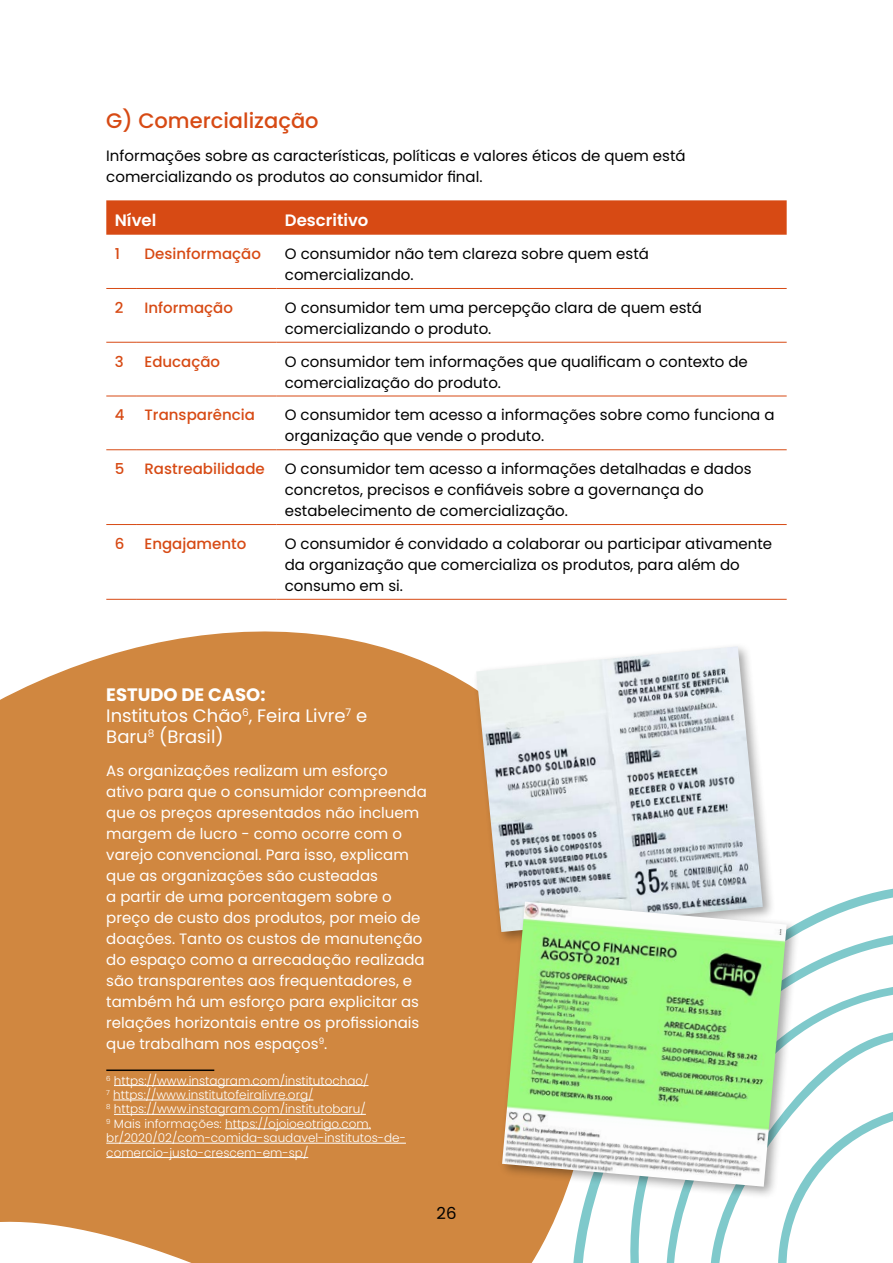
<style>
.page{position:relative;width:893px;height:1263px;background:#fff}
.page>*{position:absolute;margin:0;border:0;box-sizing:border-box;transform-origin:0 0}
.t1{font:500 21px "Poppins";color:#d74a14}
.t2{font:18px/21px "Poppins";color:#fff}
.t3{font:600 16.5px "Poppins";color:#fff}
.t4{font:16.5px "Poppins";color:#000}
.t5{font:15px/21px "Poppins";color:#000}
.t6{font:15px/21px "Poppins";color:#fff}
.t7{font:500 15px "Poppins";color:#d74a14}
.t8{font:300 12px/14.4px "Poppins";color:#fff}
.s1{font-weight:700}
</style>
<div class="page">
<svg style="left:800px;top:888px;width:93px;height:76px"></svg>
<svg style="left:666px;top:964px;width:227px;height:299px"></svg>
<svg style="left:709px;top:1025px;width:184px;height:238px"></svg>
<svg style="left:0;top:598px;width:664px;height:665px;fill:#d08740"></svg>
<div style="left:106px;top:200px;width:681px;height:35px;background:#d74a14"></div>
<hr style="left:106px;top:288px;width:30px;height:1px;background:#d74a14">
<hr style="left:136px;top:288px;width:140px;height:1px;background:#d74a14">
<hr style="left:276px;top:288px;width:511px;height:1px;background:#d74a14">
<hr style="left:106px;top:342px;width:30px;height:1px;background:#d74a14">
<hr style="left:136px;top:342px;width:140px;height:1px;background:#d74a14">
<hr style="left:276px;top:342px;width:511px;height:1px;background:#d74a14">
<hr style="left:106px;top:396px;width:30px;height:1px;background:#d74a14">
<hr style="left:136px;top:396px;width:140px;height:1px;background:#d74a14">
<hr style="left:276px;top:396px;width:511px;height:1px;background:#d74a14">
<hr style="left:106px;top:449px;width:30px;height:1px;background:#d74a14">
<hr style="left:136px;top:449px;width:140px;height:1px;background:#d74a14">
<hr style="left:276px;top:449px;width:511px;height:1px;background:#d74a14">
<hr style="left:106px;top:524px;width:30px;height:1px;background:#d74a14">
<hr style="left:136px;top:524px;width:140px;height:1px;background:#d74a14">
<hr style="left:276px;top:524px;width:511px;height:1px;background:#d74a14">
<hr style="left:106px;top:599px;width:30px;height:1px;background:#d74a14">
<hr style="left:136px;top:599px;width:140px;height:1px;background:#d74a14">
<hr style="left:276px;top:599px;width:511px;height:1px;background:#d74a14">
<hr style="left:106px;top:1069px;width:108px;height:2px;background:#000">
<hr style="left:114px;top:1085px;width:254px;height:1px;background:#fff">
<hr style="left:113px;top:1100px;width:200px;height:1px;background:#fff">
<hr style="left:114px;top:1114px;width:252px;height:1px;background:#fff">
<hr style="left:225px;top:1128px;width:146px;height:1px;background:#fff">
<hr style="left:106px;top:1143px;width:300px;height:1px;background:#fff">
<hr style="left:106px;top:1157px;width:202px;height:1px;background:#fff">
<div style="left:472px;top:642px;width:304px;height:303px;background:#000;opacity:.35"></div>
<img style="left:476px;top:646px;width:287px;height:286px">
<div style="left:498px;top:897px;width:302px;height:303px;background:#000;opacity:.35"></div>
<img style="left:502px;top:902px;width:285px;height:285px">
<h1 class="t1" style="left:106px;top:109px;width:214px">G) Comercialização</h1>
<p class="t5" style="left:106px;top:146px;width:581px">Informações sobre as características, políticas e valores éticos de quem está comercializando os produtos ao consumidor final.</p>
<p class="t3" style="left:115px;top:211px;width:43px">Nível</p>
<p class="t3" style="left:285px;top:211px;width:85px">Descritivo</p>
<p class="t7" style="left:115px;top:245px;width:7px">1</p>
<p class="t7" style="left:145px;top:245px;width:118px">Desinformação</p>
<p class="t5" style="left:285px;top:243px;width:366px">O consumidor não tem clareza sobre quem está comercializando.</p>
<p class="t7" style="left:115px;top:299px;width:10px">2</p>
<p class="t7" style="left:145px;top:299px;width:90px">Informação</p>
<p class="t5" style="left:285px;top:297px;width:419px">O consumidor tem uma percepção clara de quem está comercializando o produto.</p>
<p class="t7" style="left:115px;top:353px;width:10px">3</p>
<p class="t7" style="left:145px;top:353px;width:77px">Educação</p>
<p class="t5" style="left:285px;top:351px;width:465px">O consumidor tem informações que qualificam o contexto de comercialização do produto.</p>
<p class="t7" style="left:115px;top:406px;width:11px">4</p>
<p class="t7" style="left:145px;top:406px;width:112px">Transparência</p>
<p class="t5" style="left:285px;top:405px;width:491px">O consumidor tem acesso a informações sobre como funciona a organização que vende o produto.</p>
<p class="t7" style="left:115px;top:460px;width:11px">5</p>
<p class="t7" style="left:145px;top:460px;width:122px">Rastreabilidade</p>
<p class="t5" style="left:285px;top:458px;width:468px">O consumidor tem acesso a informações detalhadas e dados concretos, precisos e confiáveis sobre a governança do estabelecimento de comercialização.</p>
<p class="t7" style="left:115px;top:535px;width:11px">6</p>
<p class="t7" style="left:144px;top:535px;width:103px">Engajamento</p>
<p class="t5" style="left:285px;top:533px;width:489px">O consumidor é convidado a colaborar ou participar ativamente da organização que comercializa os produtos, para além do consumo em si.</p>
<p class="t2" style="left:106px;top:685px;width:263px"><span class="s1">ESTUDO DE CASO:<br></span>Institutos Chão<sup>6</sup>, Feira Livre<sup>7</sup> e<br>Baru<sup>8</sup> (Brasil)</p>
<p class="t6" style="left:106px;top:761px;width:322px">As organizações realizam um esforço ativo para que o consumidor compreenda que os preços apresentados não incluem margem de lucro - como ocorre com o varejo convencional. Para isso, explicam que as organizações são custeadas<br>a partir de uma porcentagem sobre o preço de custo dos produtos, por meio de doações. Tanto os custos de manutenção do espaço como a arrecadação realizada são transparentes aos frequentadores, e também há um esforço para explicitar as relações horizontais entre os profissionais que trabalham nos espaços<sup>9</sup>.</p>
<p class="t8" style="left:106px;top:1073px;width:301px"><sup>6</sup> https://www.instagram.com/institutochao/<br><sup>7</sup> https://www.institutofeiralivre.org/<br><sup>8</sup> https://www.instagram.com/institutobaru/<br><sup>9</sup> Mais informações: https://ojoioeotrigo.com. br/2020/02/com-comida-saudavel-institutos-de&shy;comercio-justo-crescem-em-sp/</p>
<p class="t4" style="left:436px;top:1203px;width:21px">26</p>
</div>
